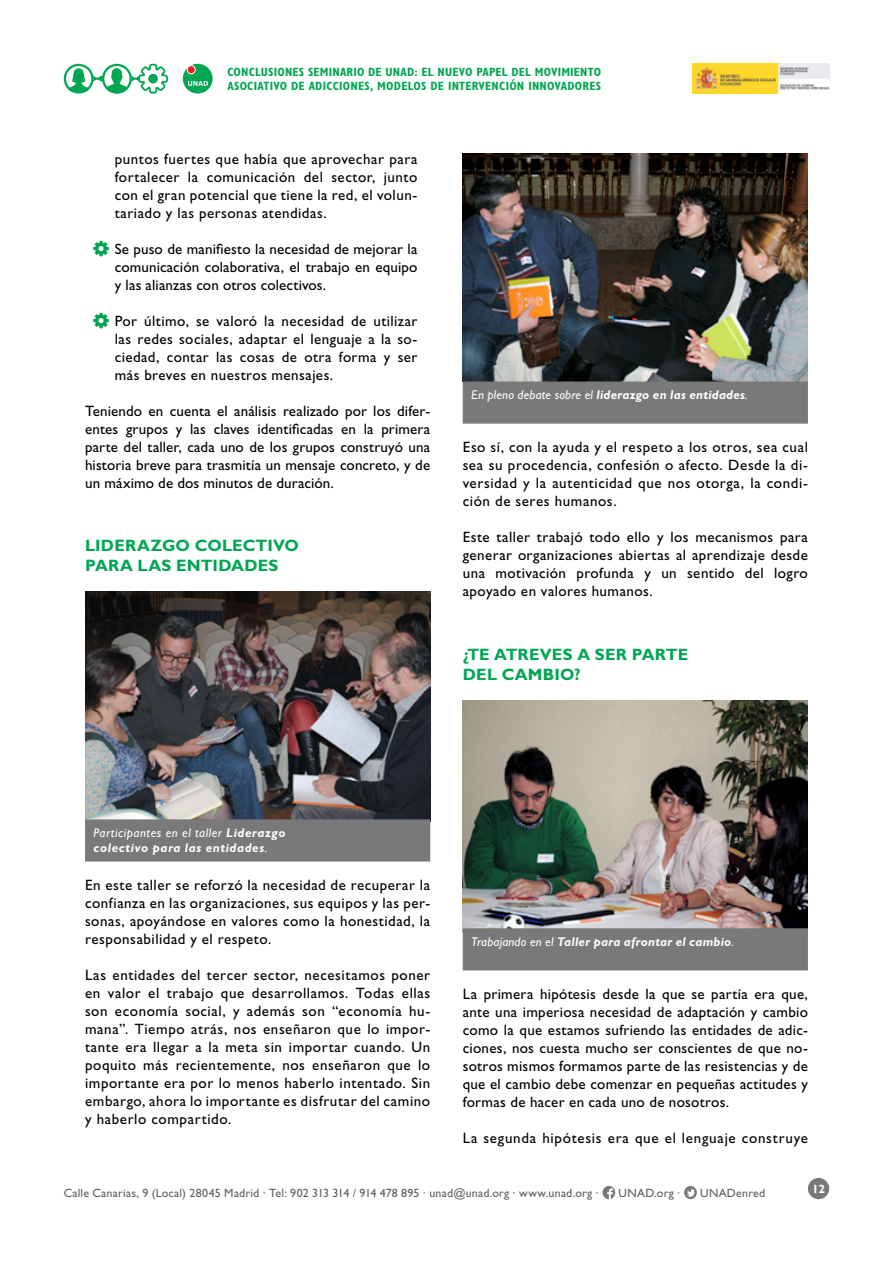
<style>
.page{position:relative;width:893px;height:1263px;background:#fff}
.page>*{position:absolute;margin:0;border:0;box-sizing:border-box;transform-origin:0 0}
.Titulo_4__Nombre_de{font:700 16.5px/19.8px "Gill Sans Std";letter-spacing:.01em;color:#00a651}
.Normal__párrafo{font:15px/18px "Gill Sans Std";letter-spacing:.03em;color:#000;text-align:justify}
.Normal__párrafo-2{font:15px "Gill Sans Std";letter-spacing:.05em;color:#000}
.Epígrafe_fotos{font:italic 700 12.75px "Gill Sans Std";letter-spacing:.02em;color:#fff}
.Epígrafe_fotos-2{font:italic 700 12.75px/15.3px "Gill Sans Std";letter-spacing:.045em;color:#fff}
.t1{font:700 condensed 12px/14.4px "Gill Sans Std";letter-spacing:.015em;color:#00a651}
.t2{font:12px "Gill Sans Std";letter-spacing:.015em;color:#5f5f5f}
.t3{font:700 12px "Gill Sans Std";color:#fff}
.s1{font-weight:400}
</style>
<div class="page">
<svg style="left:602px;top:1186px;width:13px;height:13px"></svg>
<svg style="left:684px;top:1186px;width:13px;height:13px"></svg>
<div style="left:808px;top:1178px;width:21px;height:21px;background:#797979;border-radius:50%"></div>
<div style="left:183px;top:64px;width:30px;height:30px;background:#00a651;border-radius:50%"></div>
<svg style="left:188px;top:81px;width:20px;height:5px"></svg>
<div style="left:187px;top:66px;width:8px;height:8px;background:#ed1d24;border-radius:50%"></div>
<div style="left:187px;top:65px;width:9px;height:9px;border:1px solid #fff;border-radius:50%"></div>
<svg style="left:64px;top:64px;width:104px;height:30px"></svg>
<div style="left:148px;top:74px;width:10px;height:9px;background:#00a651;border-radius:50%"></div>
<img style="left:693px;top:64px;width:136px;height:30px">
<img style="left:85px;top:591px;width:345px;height:228px">
<div style="left:85px;top:819px;width:345px;height:42px;background:#797979;border:2px solid #797979"></div>
<img style="left:463px;top:700px;width:345px;height:228px">
<div style="left:463px;top:928px;width:345px;height:42px;background:#797979;border:2px solid #797979"></div>
<img style="left:463px;top:153px;width:345px;height:228px">
<div style="left:463px;top:381px;width:345px;height:43px;background:#797979;border:2px solid #797979"></div>
<p class="t1" style="left:227px;top:64px;width:375px">CONCLUSIONES SEMINARIO DE UNAD: EL NUEVO PAPEL DEL MOVIMIENTO<br>ASOCIATIVO DE ADICCIONES, MODELOS DE INTERVENCIÓN INNOVADORES</p>
<p class="Normal__párrafo" style="left:115px;top:150px;width:304px">puntos fuertes que había que aprovechar para fortalecer la comunicación del sector, junto con el gran potencial que tiene la red, el volun&shy;tariado y las personas atendidas.</p>
<p class="Normal__párrafo" style="left:115px;top:240px;width:304px">Se puso de manifiesto la necesidad de mejorar la comunicación colaborativa, el trabajo en equipo y las alianzas con otros colectivos.</p>
<p class="Normal__párrafo" style="left:115px;top:312px;width:304px">Por último, se valoró la necesidad de utilizar las redes sociales, adaptar el lenguaje a la so&shy;ciedad, contar las cosas de otra forma y ser más breves en nuestros mensajes.</p>
<p class="Normal__párrafo" style="left:85px;top:402px;width:347px">Teniendo en cuenta el análisis realizado por los difer&shy;entes grupos y las claves identificadas en la primera parte del taller, cada uno de los grupos construyó una historia breve para trasmitía un mensaje concreto, y de un máximo de dos minutos de duración.</p>
<p class="Titulo_4__Nombre_de" style="left:85px;top:536px;width:215px">LIDERAZGO COLECTIVO<br>PARA LAS ENTIDADES</p>
<p class="Epígrafe_fotos" style="left:471px;top:388px;width:278px"><span class="s1">En pleno debate sobre el</span> liderazgo en las entidades<span class="s1">.</span></p>
<p class="Normal__párrafo" style="left:463px;top:438px;width:347px">Eso sí, con la ayuda y el respeto a los otros, sea cual sea su procedencia, confesión o afecto. Desde la di&shy;versidad y la autenticidad que nos otorga, la condi&shy;ción de seres humanos.</p>
<p class="Normal__párrafo" style="left:463px;top:528px;width:347px">Este taller trabajó todo ello y los mecanismos para generar organizaciones abiertas al aprendizaje desde una motivación profunda y un sentido del logro apoyado en valores humanos.</p>
<p class="Titulo_4__Nombre_de" style="left:463px;top:644px;width:227px">¿TE ATREVES A SER PARTE<br>DEL CAMBIO?</p>
<p class="Epígrafe_fotos-2" style="left:94px;top:825px;width:194px"><span class="s1">Participantes en el taller</span> Liderazgo colectivo para las entidades<span class="s1">.</span></p>
<p class="Normal__párrafo" style="left:85px;top:876px;width:347px">En este taller se reforzó la necesidad de recuperar la confianza en las organizaciones, sus equipos y las per&shy;sonas, apoyándose en valores como la honestidad, la responsabilidad y el respeto.</p>
<p class="Normal__párrafo" style="left:85px;top:966px;width:347px">Las entidades del tercer sector, necesitamos poner en valor el trabajo que desarrollamos. Todas ellas son economía social, y además son “economía hu&shy;mana”. Tiempo atrás, nos enseñaron que lo impor&shy;tante era llegar a la meta sin importar cuando. Un poquito más recientemente, nos enseñaron que lo importante era por lo menos haberlo intentado. Sin embargo, ahora lo importante es disfrutar del camino y haberlo compartido.</p>
<p class="Epígrafe_fotos" style="left:471px;top:934px;width:264px"><span class="s1">Trabajando en el</span> Taller para afrontar el cambio<span class="s1">.</span></p>
<p class="Normal__párrafo" style="left:463px;top:985px;width:347px">La primera hipótesis desde la que se partía era que, ante una imperiosa necesidad de adaptación y cambio como la que estamos sufriendo las entidades de adic&shy;ciones, nos cuesta mucho ser conscientes de que no&shy;sotros mismos formamos parte de las resistencias y de que el cambio debe comenzar en pequeñas actitudes y formas de hacer en cada uno de nosotros.</p>
<p class="Normal__párrafo-2" style="left:463px;top:1129px;width:347px">La segunda hipótesis era que el lenguaje construye</p>
<p class="t2" style="left:64px;top:1186px;width:536px">Calle Canarias, 9 (Local) 28045 Madrid · Tel: 902 313 314 / 914 478 895 · unad@unad.org · www.unad.org ·</p>
<p class="t2" style="left:618px;top:1186px;width:63px">UNAD.org ·</p>
<p class="t2" style="left:700px;top:1186px;width:67px">UNADenred</p>
<p class="t3" style="left:812px;top:1181px;width:14px">12</p>
</div>
